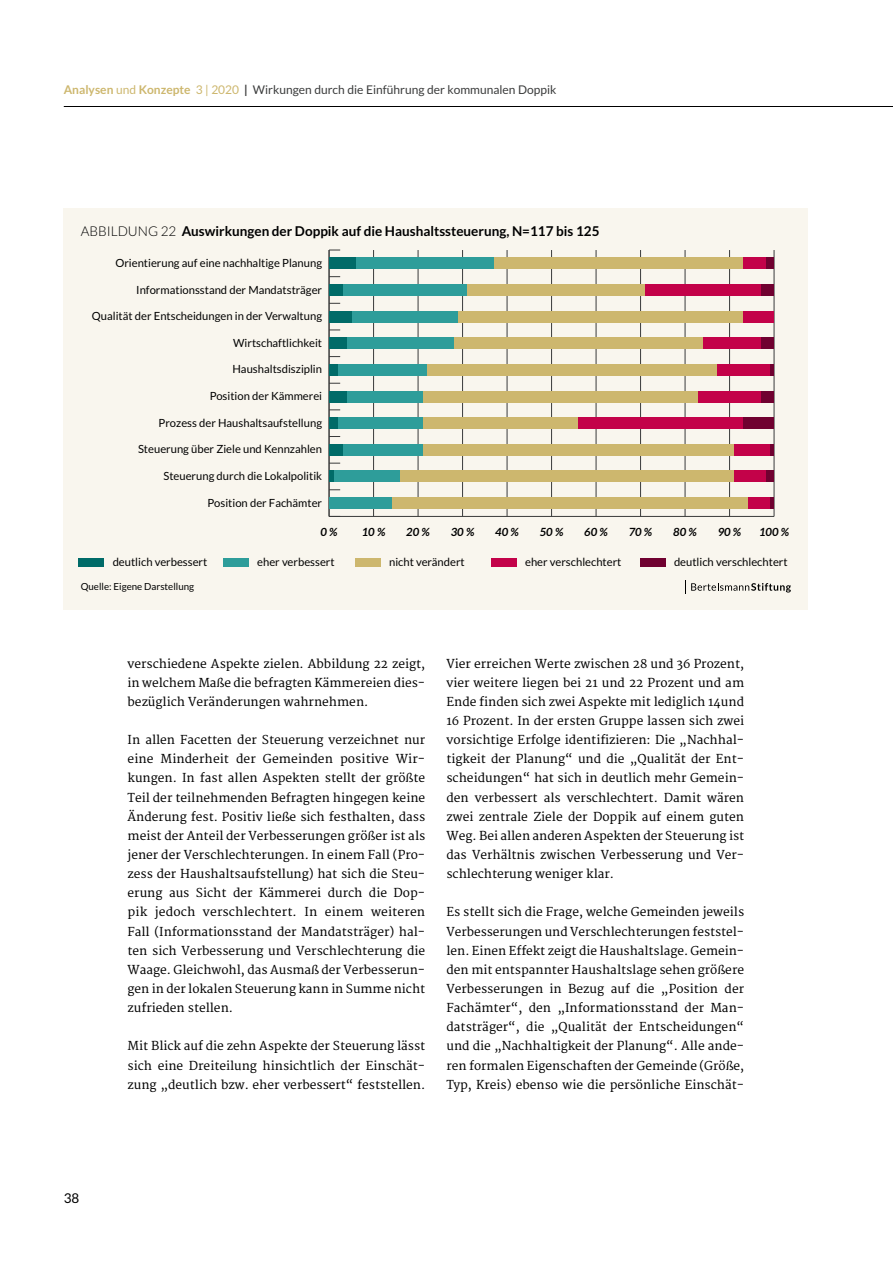
<style>
.page{position:relative;width:893px;height:1263px;background:#fff}
.page>*{position:absolute;margin:0;border:0;box-sizing:border-box;transform-origin:0 0}
.t1{font:700 13.5px "Lato";color:#000}
.t2{font:13.5px "Lato";color:#000}
.t3{font:12px/19.2px "Merriweather";color:#000;text-align:justify}
.t4{font:12px "Lato";color:#3a3b3b}
.t5{font:11.25px "Lato";color:#000}
.t6{font:italic 700 11.25px "Lato";color:#000}
.t7{font:9.75px "Lato";color:#000}
.s1{font-weight:700;color:#cdb76e}
.s2{color:#cdb76e}
.s3{font-weight:700}
.s4{font-weight:300}
</style>
<div class="page">
<hr style="left:64px;top:106px;width:829px;height:1px;background:#000">
<div style="left:64px;top:208px;width:744px;height:402px;background:#f9f6ee"></div>
<div style="left:223px;top:558px;width:26px;height:9px;background:#2e9d9a"></div>
<div style="left:355px;top:558px;width:26px;height:9px;background:#cdb76e"></div>
<div style="left:79px;top:558px;width:25px;height:9px;background:#006b68"></div>
<hr style="left:329px;top:516px;width:445px;height:1px;background:#3a3b3b">
<hr style="left:373px;top:250px;width:1px;height:266px;background:#3a3b3b">
<hr style="left:418px;top:250px;width:1px;height:266px;background:#3a3b3b">
<hr style="left:462px;top:250px;width:1px;height:266px;background:#3a3b3b">
<hr style="left:507px;top:250px;width:1px;height:266px;background:#3a3b3b">
<hr style="left:551px;top:250px;width:1px;height:266px;background:#3a3b3b">
<hr style="left:596px;top:250px;width:1px;height:266px;background:#3a3b3b">
<hr style="left:640px;top:250px;width:1px;height:266px;background:#3a3b3b">
<hr style="left:685px;top:250px;width:1px;height:266px;background:#3a3b3b">
<hr style="left:729px;top:250px;width:1px;height:266px;background:#3a3b3b">
<hr style="left:774px;top:250px;width:1px;height:266px;background:#3a3b3b">
<hr style="left:329px;top:250px;width:1px;height:266px;background:#3a3b3b">
<div style="left:765px;top:258px;width:9px;height:11px;background:#700130"></div>
<div style="left:761px;top:284px;width:13px;height:12px;background:#700130"></div>
<div style="left:761px;top:338px;width:13px;height:11px;background:#700130"></div>
<hr style="left:770px;top:364px;width:4px;height:11px;background:#700130">
<div style="left:761px;top:391px;width:13px;height:11px;background:#700130"></div>
<div style="left:743px;top:418px;width:31px;height:11px;background:#700130"></div>
<hr style="left:770px;top:444px;width:4px;height:11px;background:#700130">
<div style="left:765px;top:471px;width:9px;height:11px;background:#700130"></div>
<hr style="left:770px;top:497px;width:4px;height:12px;background:#700130">
<div style="left:743px;top:258px;width:22px;height:11px;background:#c30249"></div>
<div style="left:645px;top:284px;width:116px;height:12px;background:#c30249"></div>
<div style="left:743px;top:311px;width:31px;height:11px;background:#c30249"></div>
<div style="left:703px;top:338px;width:58px;height:11px;background:#c30249"></div>
<div style="left:716px;top:364px;width:54px;height:11px;background:#c30249"></div>
<div style="left:698px;top:391px;width:63px;height:11px;background:#c30249"></div>
<div style="left:578px;top:418px;width:165px;height:11px;background:#c30249"></div>
<div style="left:734px;top:444px;width:36px;height:11px;background:#c30249"></div>
<div style="left:734px;top:471px;width:31px;height:11px;background:#c30249"></div>
<div style="left:747px;top:497px;width:23px;height:12px;background:#c30249"></div>
<div style="left:494px;top:258px;width:249px;height:11px;background:#cdb76e"></div>
<div style="left:467px;top:284px;width:178px;height:12px;background:#cdb76e"></div>
<div style="left:458px;top:311px;width:285px;height:11px;background:#cdb76e"></div>
<div style="left:454px;top:338px;width:249px;height:11px;background:#cdb76e"></div>
<div style="left:427px;top:364px;width:289px;height:11px;background:#cdb76e"></div>
<div style="left:422px;top:391px;width:276px;height:11px;background:#cdb76e"></div>
<div style="left:422px;top:418px;width:156px;height:11px;background:#cdb76e"></div>
<div style="left:422px;top:444px;width:312px;height:11px;background:#cdb76e"></div>
<div style="left:400px;top:471px;width:334px;height:11px;background:#cdb76e"></div>
<div style="left:391px;top:497px;width:356px;height:12px;background:#cdb76e"></div>
<div style="left:356px;top:258px;width:138px;height:11px;background:#2e9d9a"></div>
<div style="left:342px;top:284px;width:125px;height:12px;background:#2e9d9a"></div>
<div style="left:351px;top:311px;width:107px;height:11px;background:#2e9d9a"></div>
<div style="left:347px;top:338px;width:107px;height:11px;background:#2e9d9a"></div>
<div style="left:338px;top:364px;width:89px;height:11px;background:#2e9d9a"></div>
<div style="left:347px;top:391px;width:75px;height:11px;background:#2e9d9a"></div>
<div style="left:338px;top:418px;width:84px;height:11px;background:#2e9d9a"></div>
<div style="left:342px;top:444px;width:80px;height:11px;background:#2e9d9a"></div>
<div style="left:333px;top:471px;width:67px;height:11px;background:#2e9d9a"></div>
<div style="left:329px;top:497px;width:62px;height:12px;background:#2e9d9a"></div>
<div style="left:329px;top:258px;width:27px;height:11px;background:#006b68"></div>
<div style="left:329px;top:284px;width:13px;height:12px;background:#006b68"></div>
<div style="left:329px;top:311px;width:22px;height:11px;background:#006b68"></div>
<div style="left:329px;top:338px;width:18px;height:11px;background:#006b68"></div>
<div style="left:329px;top:364px;width:9px;height:11px;background:#006b68"></div>
<div style="left:329px;top:391px;width:18px;height:11px;background:#006b68"></div>
<div style="left:329px;top:418px;width:9px;height:11px;background:#006b68"></div>
<div style="left:329px;top:444px;width:13px;height:11px;background:#006b68"></div>
<hr style="left:329px;top:471px;width:4px;height:11px;background:#006b68">
<div style="left:491px;top:558px;width:26px;height:9px;background:#c30249"></div>
<div style="left:640px;top:558px;width:25px;height:9px;background:#700130"></div>
<svg style="left:685px;top:580px;width:106px;height:13px"></svg>
<p class="t4" style="left:64px;top:83px;width:494px"><span class="s1">Analysen</span> <span class="s2">und</span> <span class="s1">Konzepte</span> <span class="s2">3 | 2020</span> <span class="s3">|</span> Wirkungen durch die Einführung der kommunalen Doppik</p>
<p class="t1" style="left:81px;top:224px;width:520px"><span class="s4">ABBILDUNG 22</span> Auswirkungen der Doppik auf die Haushaltssteuerung, N=117 bis 125</p>
<p class="t5" style="left:115px;top:257px;width:208px">Orientierung auf eine nachhaltige Planung</p>
<p class="t5" style="left:136px;top:283px;width:187px">Informationsstand der Mandatsträger</p>
<p class="t5" style="left:92px;top:310px;width:232px">Qualität der Entscheidungen in der Verwaltung</p>
<p class="t5" style="left:233px;top:336px;width:90px">Wirtschaftlichkeit</p>
<p class="t5" style="left:232px;top:363px;width:91px">Haushaltsdisziplin</p>
<p class="t5" style="left:210px;top:390px;width:114px">Position der Kämmerei</p>
<p class="t5" style="left:159px;top:416px;width:165px">Prozess der Haushaltsaufstellung</p>
<p class="t5" style="left:138px;top:443px;width:186px">Steuerung über Ziele und Kennzahlen</p>
<p class="t5" style="left:163px;top:470px;width:160px">Steuerung durch die Lokalpolitik</p>
<p class="t5" style="left:208px;top:496px;width:116px">Position der Fachämter</p>
<p class="t6" style="left:321px;top:526px;width:19px">0 %</p>
<p class="t6" style="left:362px;top:526px;width:25px">10 %</p>
<p class="t6" style="left:406px;top:526px;width:25px">20 %</p>
<p class="t6" style="left:451px;top:526px;width:25px">30 %</p>
<p class="t6" style="left:495px;top:526px;width:25px">40 %</p>
<p class="t6" style="left:540px;top:526px;width:25px">50 %</p>
<p class="t6" style="left:584px;top:526px;width:25px">60 %</p>
<p class="t6" style="left:629px;top:526px;width:25px">70 %</p>
<p class="t6" style="left:673px;top:526px;width:25px">80 %</p>
<p class="t6" style="left:718px;top:526px;width:25px">90 %</p>
<p class="t6" style="left:759px;top:526px;width:32px">100 %</p>
<p class="t5" style="left:113px;top:555px;width:96px">deutlich verbessert</p>
<p class="t5" style="left:257px;top:555px;width:79px">eher verbessert</p>
<p class="t5" style="left:389px;top:555px;width:77px">nicht verändert</p>
<p class="t7" style="left:81px;top:581px;width:115px">Quelle: Eigene Darstellung</p>
<p class="t5" style="left:525px;top:555px;width:98px">eher verschlechtert</p>
<p class="t5" style="left:674px;top:555px;width:115px">deutlich verschlechtert</p>
<p class="t2" style="left:64px;top:1191px;width:17px">38</p>
<p class="t3" style="left:128px;top:654px;width:299px">verschiedene Aspekte zielen. Abbildung 22 zeigt, in welchem Maße die befragten Kämmereien dies&shy;bezüglich Veränderungen wahrnehmen.</p>
<p class="t3" style="left:128px;top:731px;width:299px">In allen Facetten der Steuerung verzeichnet nur eine Minderheit der Gemeinden positive Wir&shy;kungen. In fast allen Aspekten stellt der größte Teil der teilnehmenden Befragten hingegen keine Änderung fest. Positiv ließe sich festhalten, dass meist der Anteil der Verbesserungen größer ist als jener der Verschlechterungen. In einem Fall (Pro&shy;zess der Haushaltsaufstellung) hat sich die Steu&shy;erung aus Sicht der Kämmerei durch die Dop&shy;pik jedoch verschlechtert. In einem weiteren Fall (Informationsstand der Mandatsträger) hal&shy;ten sich Verbesserung und Verschlechterung die Waage. Gleichwohl, das Ausmaß der Verbesserun&shy;gen in der lokalen Steuerung kann in Summe nicht zufrieden stellen.</p>
<p class="t3" style="left:128px;top:1037px;width:299px">Mit Blick auf die zehn Aspekte der Steuerung lässt sich eine Dreiteilung hinsichtlich der Einschät&shy;zung „deutlich bzw. eher verbessert“ feststellen.</p>
<p class="t3" style="left:446px;top:654px;width:299px">Vier erreichen Werte zwischen 28 und 36 Prozent, vier weitere liegen bei 21 und 22 Prozent und am Ende finden sich zwei Aspekte mit lediglich 14und 16 Prozent. In der ersten Gruppe lassen sich zwei vorsichtige Erfolge identifizieren: Die „Nachhal&shy;tigkeit der Planung“ und die „Qualität der Ent&shy;scheidungen“ hat sich in deutlich mehr Gemein&shy;den verbessert als verschlechtert. Damit wären zwei zentrale Ziele der Doppik auf einem guten Weg. Bei allen anderen Aspekten der Steuerung ist das Verhältnis zwischen Verbesserung und Ver&shy;schlechterung weniger klar.</p>
<p class="t3" style="left:446px;top:903px;width:299px">Es stellt sich die Frage, welche Gemeinden jeweils Verbesserungen und Verschlechterungen feststel&shy;len. Einen Effekt zeigt die Haushaltslage. Gemein&shy;den mit entspannter Haushaltslage sehen größere Verbesserungen in Bezug auf die „Position der Fachämter“, den „Informationsstand der Man&shy;datsträger“, die „Qualität der Entscheidungen“ und die „Nachhaltigkeit der Planung“. Alle ande&shy;ren formalen Eigenschaften der Gemeinde (Größe, Typ, Kreis) ebenso wie die persönliche Einschät-</p>
</div>
